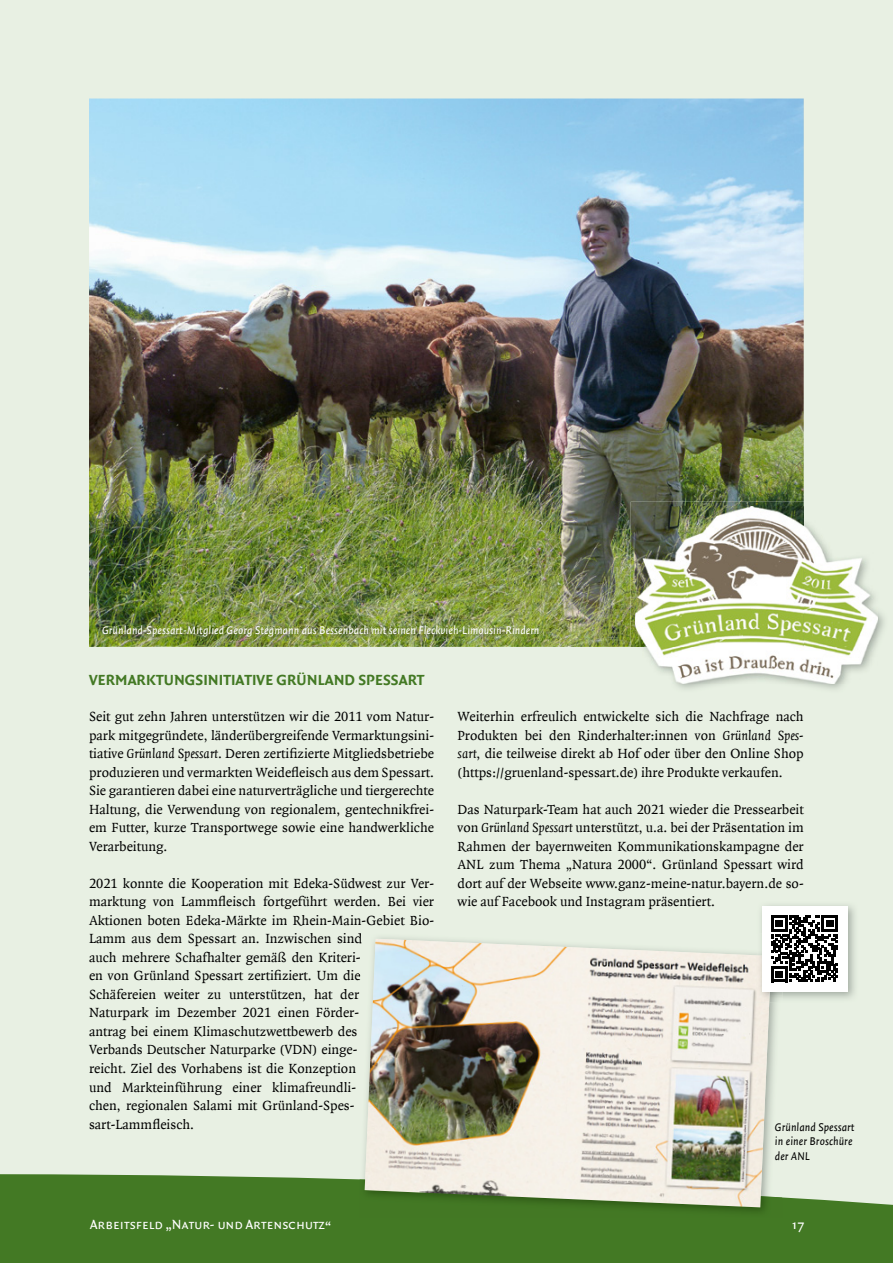
<style>
.page{position:relative;width:893px;height:1263px;background:#e8f0e3}
.page>*{position:absolute;margin:0;border:0;box-sizing:border-box;transform-origin:0 0}
.t1{font:700 15.75px "Quadraat Sans Offc";letter-spacing:.005em;color:#437924}
.t2{font:14.25px/18.5px "Quadraat Offc";color:#000;text-align:justify}
.t3{font:14.25px "Quadraat Sans Sc Offc";letter-spacing:.005em;color:#fff}
.t4{font:italic 12px "Quadraat Sans Offc";color:#fff}
.t5{font:italic 12px/14.4px "Quadraat Sans Offc";color:#000}
.s1{font-style:italic}
</style>
<div class="page">
<div style="left:0;top:1174px;width:893px;height:89px;background:#437924"></div>
<img style="left:89px;top:99px;width:715px;height:548px">
<img style="left:360px;top:937px;width:422px;height:242px">
<svg style="left:360px;top:933px;width:2px;height:50px"></svg>
<img style="left:360px;top:1179px;width:422px;height:39px">
<img style="left:365px;top:939px;width:404px;height:268px">
<img style="left:631px;top:502px;width:173px;height:145px">
<img style="left:641px;top:520px;width:237px;height:164px">
<img style="left:636px;top:507px;width:168px;height:140px">
<img style="left:761px;top:905px;width:94px;height:94px">
<img style="left:757px;top:933px;width:25px;height:70px">
<img style="left:757px;top:955px;width:14px;height:48px">
<div style="left:762px;top:906px;width:85px;height:85px;background:#fff"></div>
<svg style="left:771px;top:915px;width:67px;height:67px"></svg>
<img style="left:103px;top:626px;width:439px;height:15px">
<p class="t4" style="left:102px;top:624px;width:439px">Grünland-Spessart-Mitglied Georg Stegmann aus Bessenbach mit seinen Fleckvieh-Limousin-Rindern</p>
<p class="t1" style="left:89px;top:671px;width:337px">VERMARKTUNGSINITIATIVE GRÜNLAND SPESSART</p>
<p class="t2" style="left:89px;top:707px;width:347px">Seit gut zehn Jahren unterstützen wir die 2011 vom Natur&shy;park mitgegründete, länderübergreifende Vermarktungsini&shy;tiative <span class="s1">Grünland Spessart</span>. Deren zertifizierte Mitgliedsbetriebe produzieren und vermarkten Weidefleisch aus dem Spessart.<br>Sie garantieren dabei eine naturverträgliche und tiergerechte Haltung, die Verwendung von regionalem, gentechnikfrei&shy;em Futter, kurze Transportwege sowie eine handwerkliche Verarbeitung.</p>
<p class="t2" style="left:89px;top:874px;width:347px;text-align:left">2021 konnte die Kooperation mit Edeka-Südwest zur Ver&shy;marktung von Lammfleisch fortgeführt werden. Bei vier Aktionen boten Edeka-Märkte im Rhein-Main-Gebiet Bio-Lamm aus dem Spessart an. Inzwischen sind<br>auch mehrere Schafhalter gemäß den Kriteri-<br>en von Grünland Spessart zertifiziert. Um die<br>Schäfereien weiter zu unterstützen, hat der<br>Naturpark im Dezember 2021 einen Förder-<br>antrag bei einem Klimaschutzwettbewerb des<br>Verbands Deutscher Naturparke (VDN) einge-<br>reicht. Ziel des Vorhabens ist die Konzeption<br>und Markteinführung einer klimafreundli-<br>chen, regionalen Salami mit Grünland-Spes&shy;sart-Lammfleisch.</p>
<p class="t2" style="left:458px;top:708px;width:348px">Weiterhin erfreulich entwickelte sich die Nachfrage nach Produkten bei den Rinderhalter:innen von <span class="s1">Grünland Spes&shy;sart</span>, die teilweise direkt ab Hof oder über den Online Shop (https://gruenland-spessart.de) ihre Produkte verkaufen.</p>
<p class="t2" style="left:458px;top:800px;width:348px">Das Naturpark-Team hat auch 2021 wieder die Pressearbeit von <span class="s1">Grünland Spessart</span> unterstützt, u.a. bei der Präsentation im Rahmen der bayernweiten Kommunikationskampagne der ANL zum Thema „Natura 2000“. Grünland Spessart wird dort auf der Webseite www.ganz-meine-natur.bayern.de so&shy;wie auf Facebook und Instagram präsentiert.</p>
<p class="t5" style="left:775px;top:1120px;width:81px">Grünland Spessart in einer Broschüre der ANL</p>
<p class="t3" style="left:90px;top:1216px;width:243px">Arbeitsfeld „Natur- und Artenschutz“</p>
<p class="t3" style="left:792px;top:1216px;width:14px">17</p>
</div>
